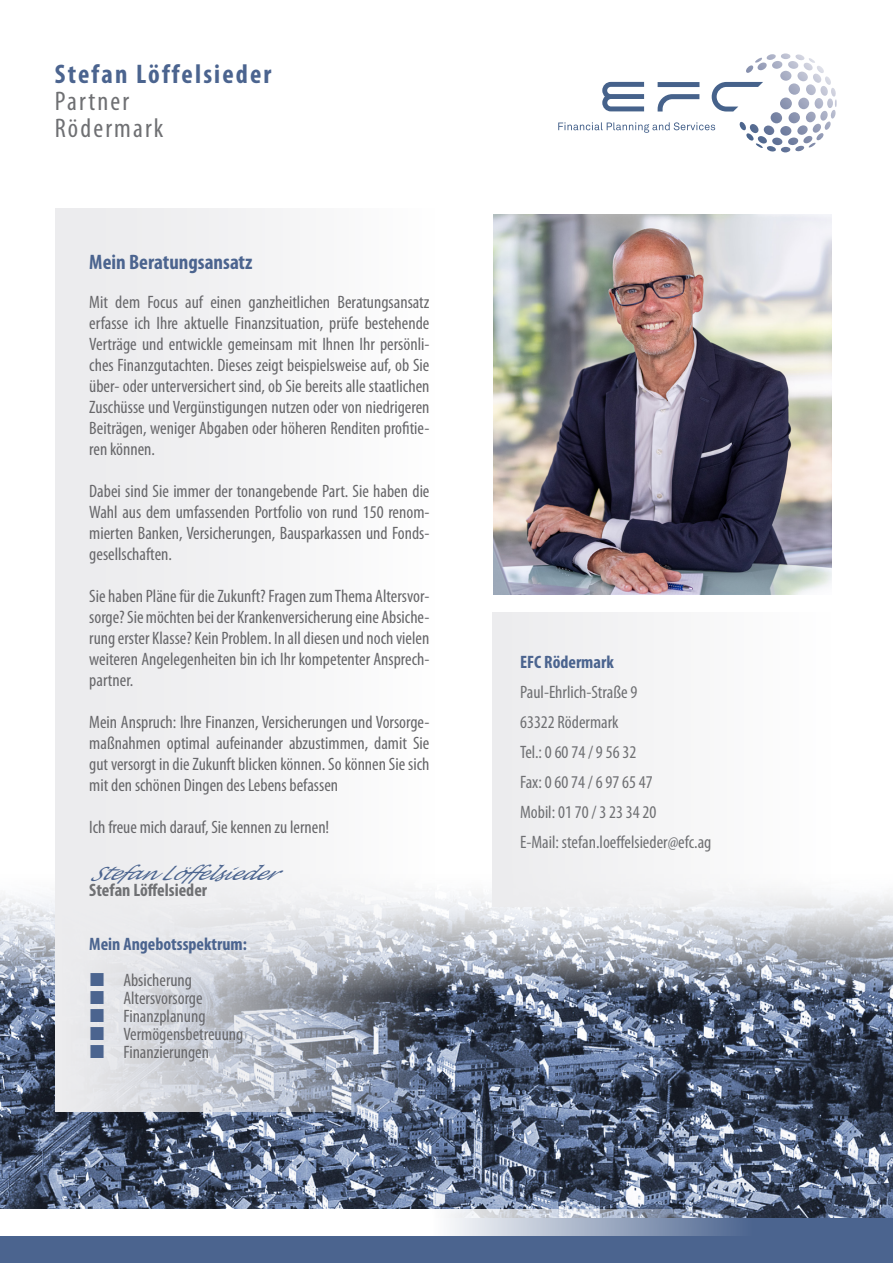
<style>
.page{position:relative;width:893px;height:1263px;background:#fff}
.page>*{position:absolute;margin:0;border:0;box-sizing:border-box;transform-origin:0 0}
.t1{font:700 condensed 27px "Myriad Pro";letter-spacing:.08em;color:#4b648f}
.t2{font:condensed 27px "Myriad Pro";letter-spacing:.08em;color:#6f7073}
.t3{font:700 condensed 21px "Myriad Pro";color:#4b648f}
.t4{font:condensed 18px/21px "Myriad Pro";color:#67676a;text-align:justify}
.t5{font:condensed 18px "Myriad Pro";color:#6f7073}
.t6{font:700 condensed 18px "Myriad Pro";color:#4b648f}
.t7{font:700 condensed 18px "Myriad Pro";color:#6f7073}
.t8{font:italic 18px "Lucida Handwriting";color:#4b648f}
</style>
<div class="page">
<img style="left:0;top:866px;width:893px;height:343px">
<svg style="left:602px;top:82px;width:42px;height:29px"></svg>
<svg style="left:658px;top:82px;width:41px;height:30px"></svg>
<svg style="left:712px;top:53px;width:124px;height:59px"></svg>
<svg style="left:558px;top:122px;width:157px;height:11px"></svg>
<img style="left:493px;top:214px;width:338px;height:380px">
<svg style="left:55px;top:208px;width:408px;height:904px;fill:#f0f0f2"></svg>
<div style="left:0;top:1218px;width:893px;height:45px;background:#4b648f"></div>
<svg style="left:0;top:1209px;width:893px;height:26px;fill:#f7f8fa"></svg>
<div style="left:493px;top:612px;width:338px;height:295px;background:#f4f4f5"></div>
<svg style="left:91px;top:973px;width:13px;height:85px"></svg>
<p class="t1" style="left:55px;top:57px;width:218px">Stefan Löffelsieder</p>
<p class="t2" style="left:55px;top:84px;width:76px">Partner</p>
<p class="t2" style="left:55px;top:111px;width:110px">Rödermark</p>
<p class="t3" style="left:89px;top:249px;width:165px">Mein Beratungsansatz</p>
<p class="t4" style="left:89px;top:291px;width:342px">Mit dem Focus auf einen ganzheitlichen Beratungsansatz erfasse ich Ihre aktuelle Finanzsituation, prüfe bestehende Verträge und entwickle gemeinsam mit Ihnen Ihr persönli&shy;ches Finanzgutachten. Dieses zeigt beispielsweise auf, ob Sie über- oder unterversichert sind, ob Sie bereits alle staatlichen Zuschüsse und Vergünstigungen nutzen oder von niedrigeren Beiträgen, weniger Abgaben oder höheren Renditen profitie&shy;ren können.</p>
<p class="t4" style="left:89px;top:480px;width:342px">Dabei sind Sie immer der tonangebende Part. Sie haben die Wahl aus dem umfassenden Portfolio von rund 150 renom&shy;mierten Banken, Versicherungen, Bausparkassen und Fonds&shy;gesellschaften.</p>
<p class="t4" style="left:89px;top:585px;width:342px">Sie haben Pläne für die Zukunft? Fragen zum Thema Altersvor&shy;sorge? Sie möchten bei der Krankenversicherung eine Absiche&shy;rung erster Klasse? Kein Problem. In all diesen und noch vielen weiteren Angelegenheiten bin ich Ihr kompetenter Ansprech&shy;partner.</p>
<p class="t4" style="left:89px;top:711px;width:342px">Mein Anspruch: Ihre Finanzen, Versicherungen und Vorsorge&shy;maßnahmen optimal aufeinander abzustimmen, damit Sie gut versorgt in die Zukunft blicken können. So können Sie sich mit den schönen Dingen des Lebens befassen</p>
<p class="t4" style="left:89px;top:816px;width:241px">Ich freue mich darauf, Sie kennen zu lernen!</p>
<p class="t8" style="left:89px;top:862px;width:204px">StefanLöffelsieder</p>
<p class="t7" style="left:89px;top:878px;width:119px">Stefan Löffelsieder</p>
<p class="t6" style="left:89px;top:932px;width:159px">Mein Angebotsspektrum:</p>
<p class="t4" style="left:123px;top:969px;width:70px">Absicherung</p>
<p class="t4" style="left:123px;top:987px;width:81px">Altersvorsorge</p>
<p class="t4" style="left:123px;top:1005px;width:84px">Finanzplanung</p>
<p class="t4" style="left:123px;top:1023px;width:122px">Vermögensbetreuung</p>
<p class="t4" style="left:123px;top:1041px;width:87px">Finanzierungen</p>
<p class="t6" style="left:520px;top:650px;width:95px">EFC Rödermark</p>
<p class="t5" style="left:520px;top:681px;width:119px">Paul-Ehrlich-Straße 9</p>
<p class="t5" style="left:520px;top:711px;width:100px">63322 Rödermark</p>
<p class="t5" style="left:520px;top:741px;width:118px">Tel.: 0 60 74 / 9 56 32</p>
<p class="t5" style="left:520px;top:771px;width:134px">Fax: 0 60 74 / 6 97 65 47</p>
<p class="t5" style="left:520px;top:801px;width:138px">Mobil: 01 70 / 3 23 34 20</p>
<p class="t5" style="left:520px;top:831px;width:193px">E-Mail: stefan.loeffelsieder@efc.ag</p>
</div>
